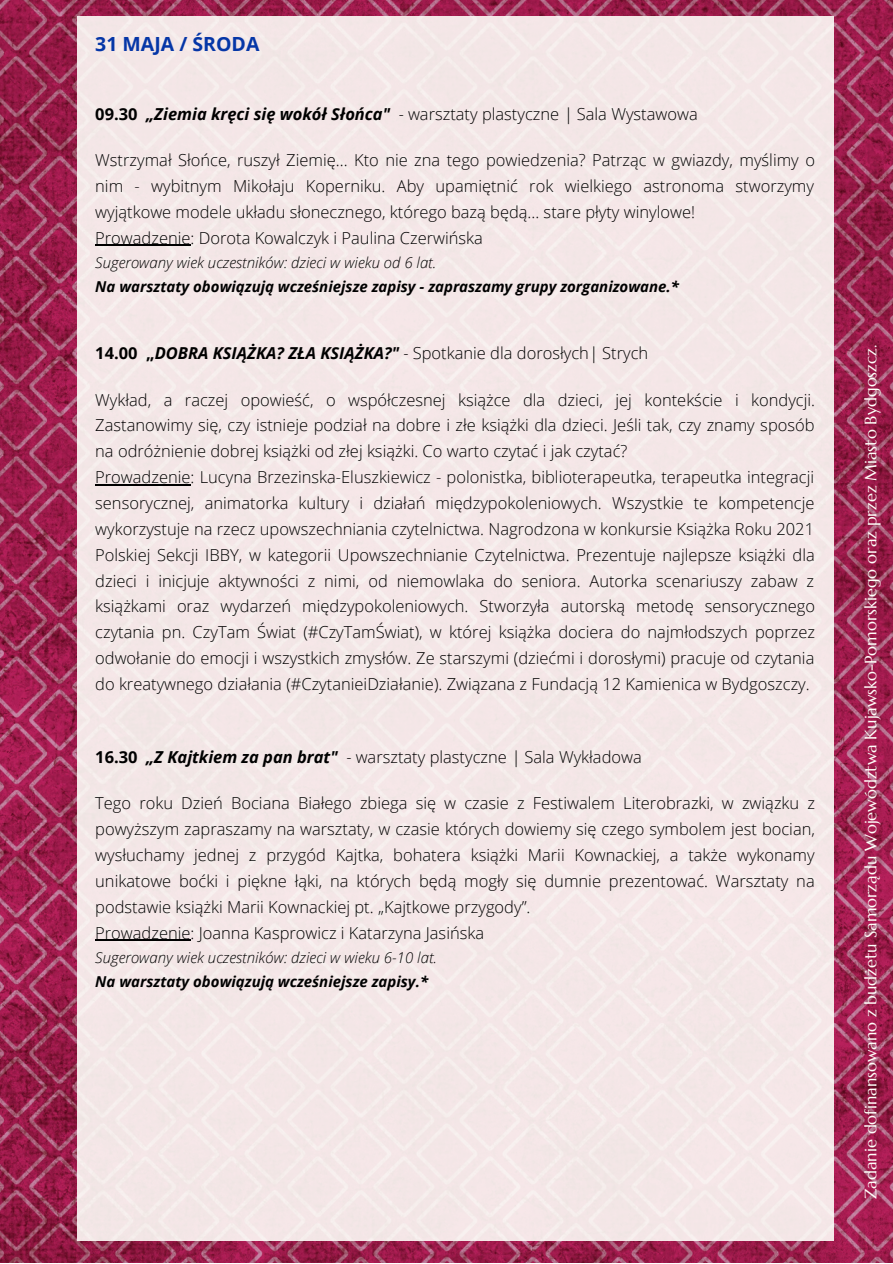
<style>
.page{position:relative;width:893px;height:1264px;background:#fff}
.page>*{position:absolute;margin:0;border:0;box-sizing:border-box;transform-origin:0 0}
.t1{font:700 19.5px "Open Sans";color:#0536a7}
.t2{font:300 16.5px/25.8px "Open Sans";color:#000;text-align:justify}
.t3{font:16.5px "Marcellus";color:#fffffa}
.t4{font:italic 700 15px "Open Sans";color:#000}
.t5{font:italic 300 15px "Open Sans";color:#000}
.s1{font-weight:700}
.s2{font-weight:700;font-style:italic}
.s3{font-style:italic}
</style>
<div class="page">
<img style="left:0;top:0;width:892px;height:1262px">
<div style="left:77px;top:16px;width:756px;height:1224px;background:#f4e6e7"></div>
<hr style="left:95px;top:245px;width:95px;height:1px;background:#000">
<hr style="left:95px;top:484px;width:95px;height:1px;background:#000">
<hr style="left:95px;top:939px;width:95px;height:1px;background:#000">
<p class="t1" style="left:95px;top:30px;width:166px">31 MAJA / ŚRODA</p>
<p class="t2" style="left:95px;top:100px;width:604px"><span class="s1">09.30</span> <span class="s2">„Ziemia kręci się wokół Słońca"</span> <span class="s3">-</span> warsztaty plastyczne <span class="s3">|</span> Sala Wystawowa</p>
<p class="t2" style="left:95px;top:147px;width:721px">Wstrzymał Słońce, ruszył Ziemię... Kto nie zna tego powiedzenia? Patrząc w gwiazdy, myślimy o nim - wybitnym Mikołaju Koperniku. Aby upamiętnić rok wielkiego astronoma stworzymy wyjątkowe modele układu słonecznego, którego bazą będą... stare płyty winylowe!</p>
<p class="t2" style="left:95px;top:224px;width:389px">Prowadzenie: Dorota Kowalczyk i Paulina Czerwińska</p>
<p class="t5" style="left:95px;top:252px;width:342px">Sugerowany wiek uczestników: dzieci w wieku od 6 lat.</p>
<p class="t4" style="left:95px;top:276px;width:585px">Na warsztaty obowiązują wcześniejsze zapisy - zapraszamy grupy zorganizowane.*</p>
<p class="t2" style="left:95px;top:340px;width:554px"><span class="s1">14.00 „</span><span class="s2">DOBRA KSIĄŻKA? ZŁA KSIĄŻKA?"</span> <span class="s3">-</span> Spotkanie dla dorosłych<span class="s3">|</span> Strych</p>
<p class="t2" style="left:95px;top:386px;width:721px">Wykład, a raczej opowieść, o współczesnej książce dla dzieci, jej kontekście i kondycji.<br>Zastanowimy się, czy istnieje podział na dobre i złe książki dla dzieci. Jeśli tak, czy znamy sposób na odróżnienie dobrej książki od złej książki. Co warto czytać i jak czytać?</p>
<p class="t2" style="left:95px;top:464px;width:721px">Prowadzenie: Lucyna Brzezinska-Eluszkiewicz - polonistka, biblioterapeutka, terapeutka integracji sensorycznej, animatorka kultury i działań międzypokoleniowych. Wszystkie te kompetencje wykorzystuje na rzecz upowszechniania czytelnictwa. Nagrodzona w konkursie Książka Roku 2021<br>Polskiej Sekcji IBBY, w kategorii Upowszechnianie Czytelnictwa. Prezentuje najlepsze książki dla dzieci i inicjuje aktywności z nimi, od niemowlaka do seniora. Autorka scenariuszy zabaw z książkami oraz wydarzeń międzypokoleniowych. Stworzyła autorską metodę sensorycznego czytania pn. CzyTam Świat (#CzyTamŚwiat), w której książka dociera do najmłodszych poprzez odwołanie do emocji i wszystkich zmysłów. Ze starszymi (dziećmi i dorosłymi) pracuje od czytania do kreatywnego działania (#CzytanieiDziałanie). Związana z Fundacją 12 Kamienica w Bydgoszczy.</p>
<p class="t2" style="left:95px;top:743px;width:548px"><span class="s1">16.30</span> <span class="s2">„Z Kajtkiem za pan brat"</span> <span class="s3">-</span> warsztaty plastyczne <span class="s3">|</span> Sala Wykładowa</p>
<p class="t2" style="left:95px;top:790px;width:721px">Tego roku Dzień Bociana Białego zbiega się w czasie z Festiwalem Literobrazki, w związku z powyższym zapraszamy na warsztaty, w czasie których dowiemy się czego symbolem jest bocian, wysłuchamy jednej z przygód Kajtka, bohatera książki Marii Kownackiej, a także wykonamy unikatowe boćki i piękne łąki, na których będą mogły się dumnie prezentować. Warsztaty na podstawie książki Marii Kownackiej pt. „Kajtkowe przygody”.</p>
<p class="t2" style="left:95px;top:919px;width:390px">Prowadzenie: Joanna Kasprowicz i Katarzyna Jasińska</p>
<p class="t5" style="left:95px;top:947px;width:343px">Sugerowany wiek uczestników: dzieci w wieku 6-10 lat.</p>
<p class="t4" style="left:95px;top:970px;width:334px">Na warsztaty obowiązują wcześniejsze zapisy.*</p>
<p class="t3" style="left:860px;top:1199px;width:856px;rotate:-90deg">Zadanie dofinansowano z budżetu Samorządu Województwa Kujawsko-Pomorskiego oraz przez Miasto Bydgoszcz.</p>
</div>
